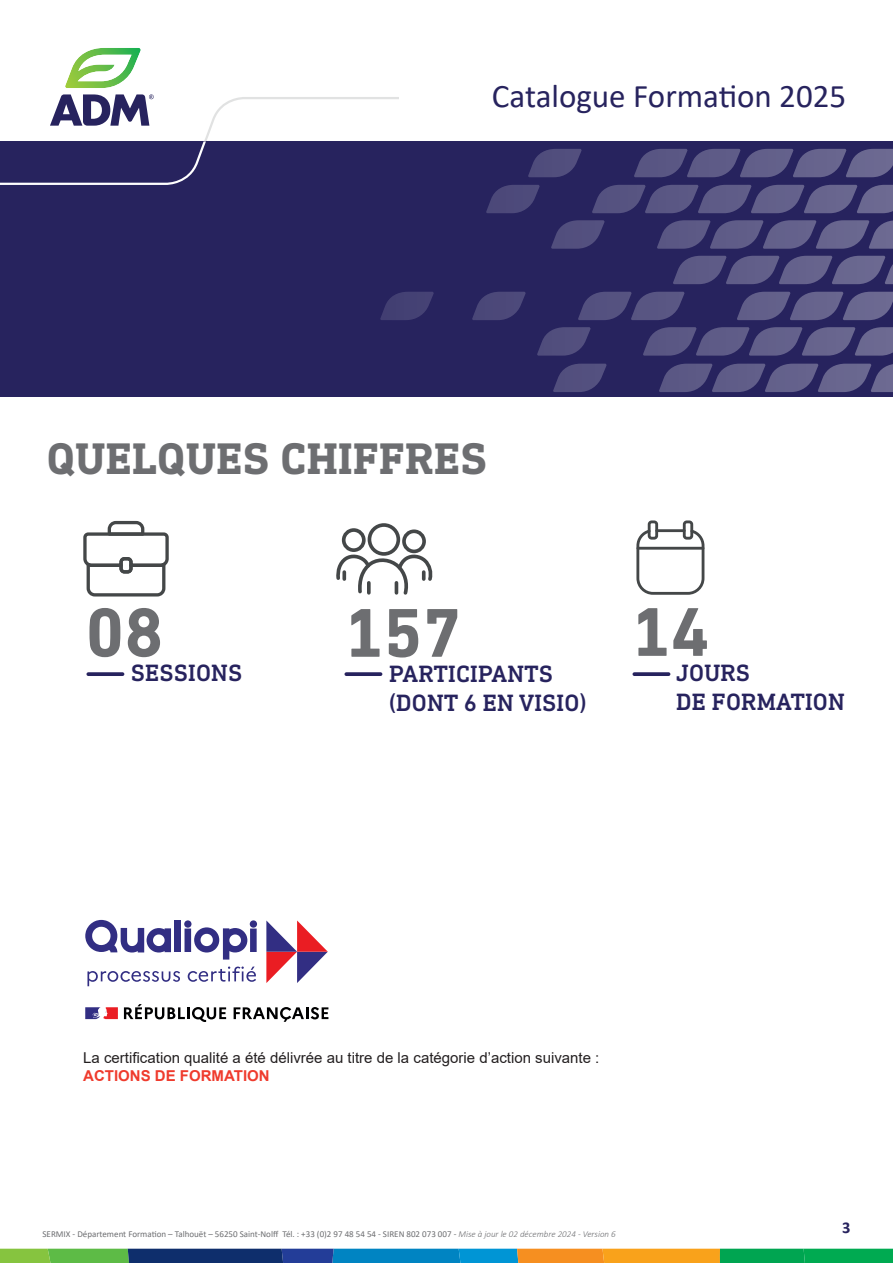
<style>
.page{position:relative;width:893px;height:1263px;background:#fff}
.page>*{position:absolute;margin:0;border:0;box-sizing:border-box;transform-origin:0 0}
.t1{font:700 70.2px "DIN Next Slab Pro";color:#6d6e71}
.t2{font:700 45px "DIN Next Slab Pro";letter-spacing:.01em;color:#6d6e71}
.t3{font:33px "Calibri";color:#27235e}
.t4{font:500 24px/28.8px "DIN Next Slab Pro";letter-spacing:.01em;color:#27235e}
.t5{font:700 16.5px "Calibri";color:#27235e}
.t6{font:15px "Arial";color:#231f20}
.t7{font:700 15px "Arial";color:#ef3b2d}
.t8{font:9px "Calibri";color:#6d6e71}
.s1{font-weight:300;font-style:italic}
</style>
<div class="page">
<svg style="left:204px;top:97px;width:551px;height:45px"></svg>
<svg style="left:0;top:1249px;width:893px;height:14px;background:#4c8664"></svg>
<svg style="left:65px;top:48px;width:76px;height:40px"></svg>
<svg style="left:50px;top:94px;width:104px;height:32px"></svg>
<div style="left:400px;top:61px;width:446px;height:68px;background:#fff"></div>
<div style="left:0;top:142px;width:893px;height:255px;background:#27235e"></div>
<svg style="left:380px;top:149px;width:513px;height:243px"></svg>
<svg style="left:0;top:141px;width:206px;height:44px"></svg>
<svg style="left:636px;top:528px;width:69px;height:67px"></svg>
<div style="left:648px;top:520px;width:10px;height:20px;border:3px solid #444748;border-radius:3px"></div>
<div style="left:683px;top:520px;width:10px;height:20px;border:3px solid #444748;border-radius:3px"></div>
<hr style="left:638px;top:547px;width:65px;height:3px;background:#444748">
<svg style="left:83px;top:521px;width:86px;height:75px"></svg>
<div style="left:119px;top:557px;width:14px;height:16px;border:3px solid #444748;border-radius:3px"></div>
<div style="left:368px;top:523px;width:32px;height:33px;border:4px solid #444748;border-radius:50%"></div>
<div style="left:342px;top:528px;width:24px;height:24px;border:4px solid #444748;border-radius:50%"></div>
<div style="left:402px;top:529px;width:24px;height:24px;border:4px solid #444748;border-radius:50%"></div>
<svg style="left:336px;top:550px;width:97px;height:45px"></svg>
<svg style="left:88px;top:672px;width:35px;height:4px"></svg>
<svg style="left:346px;top:672px;width:35px;height:4px"></svg>
<svg style="left:634px;top:672px;width:35px;height:4px"></svg>
<svg style="left:87px;top:971px;width:93px;height:15px"></svg>
<svg style="left:188px;top:966px;width:68px;height:16px"></svg>
<svg style="left:266px;top:920px;width:62px;height:63px"></svg>
<svg style="left:85px;top:1007px;width:33px;height:12px"></svg>
<svg style="left:124px;top:1004px;width:102px;height:18px"></svg>
<svg style="left:85px;top:920px;width:86px;height:32px"></svg>
<div style="left:174px;top:921px;width:7px;height:31px;background:#322e83"></div>
<svg style="left:184px;top:920px;width:73px;height:39px"></svg>
<svg style="left:234px;top:1007px;width:94px;height:15px"></svg>
<h3 class="t3" style="left:492px;top:73px;width:356px">Catalogue Formation 2025</h3>
<h2 class="t2" style="left:47px;top:432px;width:442px">QUELQUES CHIFFRES</h2>
<h1 class="t1" style="left:85px;top:591px;width:79px">08</h1>
<h1 class="t1" style="left:344px;top:591px;width:118px">157</h1>
<h1 class="t1" style="left:631px;top:590px;width:79px">14</h1>
<h3 class="t4" style="left:131px;top:657px;width:113px">SESSIONS</h3>
<h3 class="t4" style="left:389px;top:658px;width:199px">PARTICIPANTS (DONT 6 EN VISIO)</h3>
<h3 class="t4" style="left:676px;top:657px;width:170px">JOURS<br>DE FORMATION</h3>
<h3 class="t6" style="left:83px;top:1047px;width:518px">La certification qualité a été délivrée au titre de la catégorie d’action suivante :</h3>
<h3 class="t7" style="left:83px;top:1067px;width:188px">ACTIONS DE FORMATION</h3>
<p class="t8" style="left:43px;top:1228px;width:575px">SERMIX - Département Formation – Talhouët – 56250 Saint-Nolff Tél. : +33 (0)2 97 48 54 54 - SIREN 802 073 007 - <span class="s1">Mise à jour le 02 décembre 2024 - Version 6</span></p>
<h3 class="t5" style="left:842px;top:1219px;width:10px">3</h3>
</div>
